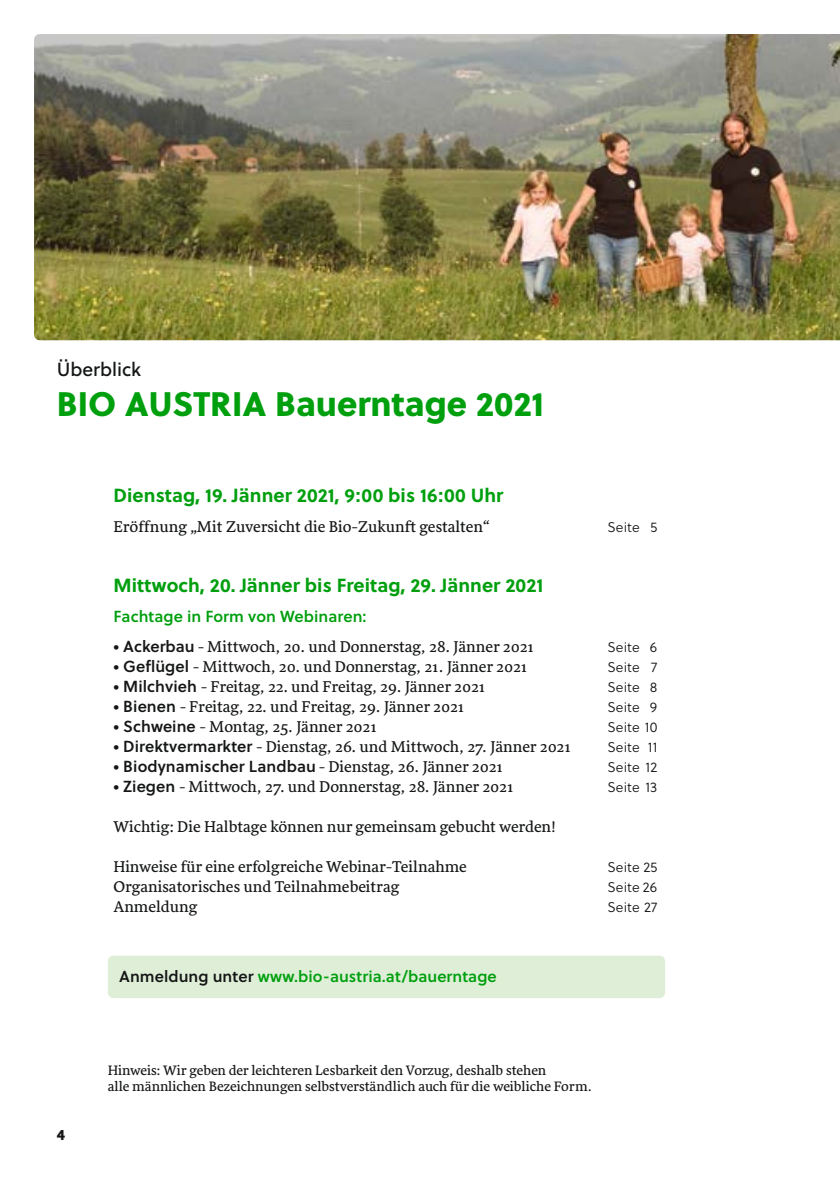
<style>
.page{position:relative;width:840px;height:1191px;background:#fff}
.page>*{position:absolute;margin:0;border:0;box-sizing:border-box;transform-origin:0 0}
.t1{font:34px "Soleil Xb";color:#009f0e}
.t2{font:700 19px "Soleil";letter-spacing:.005em;color:#009f0e}
.t3{font:19px "Soleil Bk";color:#151616}
.t4{font:16px "Sirba";letter-spacing:.005em;color:#151616}
.t5{font:16px "Soleil Sb";letter-spacing:.005em;color:#009f0e}
.t6{font:15px "Soleil Xb";color:#151616}
.t7{font:14px/16px "Sirba";color:#151616}
.t8{font:14px "Soleil Lt";letter-spacing:.005em;color:#151616}
.s1{font-family:"Soleil";font-weight:700}
.s2{font-family:"Soleil Sb"}
.s3{color:#151616}
</style>
<div class="page">
<div style="left:108px;top:955px;width:556px;height:43px;background:#dfefd7;border-radius:6px"></div>
<img style="left:34px;top:34px;width:805px;height:306px">
<p class="t3" style="left:57px;top:354px;width:86px">Überblick</p>
<p class="t1" style="left:57px;top:377px;width:488px">BIO AUSTRIA Bauerntage 2021</p>
<p class="t2" style="left:113px;top:480px;width:391px">Dienstag, 19. Jänner 2021, 9:00 bis 16:00 Uhr</p>
<p class="t4" style="left:113px;top:515px;width:377px">Eröffnung „Mit Zuversicht die Bio-Zukunft gestalten“</p>
<p class="t8" style="left:607px;top:517px;width:51px">Seite 5</p>
<p class="t2" style="left:113px;top:570px;width:431px">Mittwoch, 20. Jänner bis Freitag, 29. Jänner 2021</p>
<p class="t5" style="left:113px;top:604px;width:254px">Fachtage in Form von Webinaren:</p>
<p class="t4" style="left:113px;top:635px;width:422px"><span class="s1">•</span> <span class="s2">Ackerbau</span> - Mittwoch, 20. und Donnerstag, 28. Jänner 2021</p>
<p class="t8" style="left:607px;top:637px;width:51px">Seite 6</p>
<p class="t4" style="left:113px;top:655px;width:415px"><span class="s1">•</span> <span class="s2">Geflügel</span> - Mittwoch, 20. und Donnerstag, 21. Jänner 2021</p>
<p class="t8" style="left:607px;top:657px;width:51px">Seite 7</p>
<p class="t4" style="left:113px;top:675px;width:373px"><span class="s1">•</span> <span class="s2">Milchvieh</span> - Freitag, 22. und Freitag, 29. Jänner 2021</p>
<p class="t8" style="left:607px;top:677px;width:51px">Seite 8</p>
<p class="t4" style="left:113px;top:695px;width:352px"><span class="s1">•</span> <span class="s2">Bienen</span> - Freitag, 22. und Freitag, 29. Jänner 2021</p>
<p class="t8" style="left:607px;top:697px;width:51px">Seite 9</p>
<p class="t4" style="left:113px;top:715px;width:265px"><span class="s1">•</span> <span class="s2">Schweine</span> - Montag, 25. Jänner 2021</p>
<p class="t8" style="left:607px;top:717px;width:51px">Seite 10</p>
<p class="t4" style="left:113px;top:735px;width:458px"><span class="s1">•</span> <span class="s2">Direktvermarkter</span> - Dienstag, 26. und Mittwoch, 27. Jänner 2021</p>
<p class="t8" style="left:607px;top:737px;width:51px">Seite 11</p>
<p class="t4" style="left:113px;top:755px;width:391px"><span class="s1">•</span> <span class="s2">Biodynamischer Landbau</span> - Dienstag, 26. Jänner 2021</p>
<p class="t8" style="left:607px;top:757px;width:51px">Seite 12</p>
<p class="t4" style="left:113px;top:775px;width:401px"><span class="s1">•</span> <span class="s2">Ziegen</span> - Mittwoch, 27. und Donnerstag, 28. Jänner 2021</p>
<p class="t8" style="left:607px;top:777px;width:51px">Seite 13</p>
<p class="t4" style="left:113px;top:815px;width:444px">Wichtig: Die Halbtage können nur gemeinsam gebucht werden!</p>
<p class="t4" style="left:113px;top:855px;width:355px">Hinweise für eine erfolgreiche Webinar-Teilnahme</p>
<p class="t8" style="left:607px;top:857px;width:51px">Seite 25</p>
<p class="t4" style="left:113px;top:875px;width:287px">Organisatorisches und Teilnahmebeitrag</p>
<p class="t8" style="left:607px;top:877px;width:51px">Seite 26</p>
<p class="t4" style="left:113px;top:895px;width:85px">Anmeldung</p>
<p class="t8" style="left:607px;top:897px;width:51px">Seite 27</p>
<p class="t5" style="left:119px;top:964px;width:379px"><span class="s3">Anmeldung unter</span> www.bio-austria.at/bauerntage</p>
<p class="t6" style="left:57px;top:1122px;width:10px">4</p>
<p class="t7" style="left:108px;top:1062px;width:485px">Hinweis: Wir geben der leichteren Lesbarkeit den Vorzug, deshalb stehen<br>alle männlichen Bezeichnungen selbstverständlich auch für die weibliche Form.</p>
</div>
